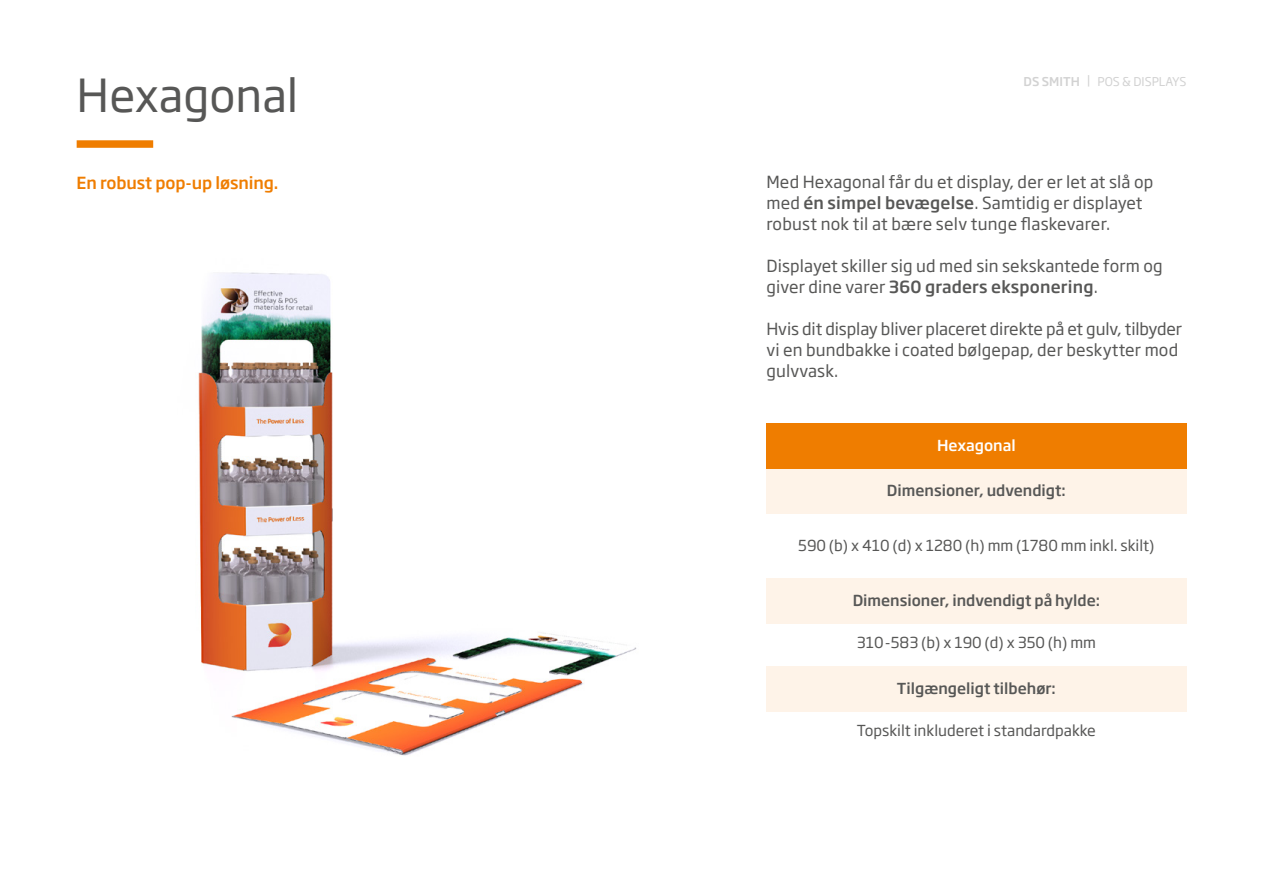
<style>
.page{position:relative;width:1263px;height:893px;background:#fff}
.page>*{position:absolute;margin:0;border:0;box-sizing:border-box;transform-origin:0 0}
.t1{font:45px "Soho Gothic Pro";color:#575756}
.t2{font:16.5px/21px "Soho Gothic Pro";letter-spacing:.01em;color:#575756}
.t3{font:500 16.5px "Soho Gothic Pro";letter-spacing:-.005em;color:#ef7d00}
.t4{font:15px "Soho Gothic Pro";color:#575756}
.t5{font:500 15px "Soho Gothic Pro";color:#575756}
.t6{font:500 15px "Soho Gothic Pro";color:#fff}
.t7{font:12px "Soho Gothic Pro";color:#d2d2d2}
.s1{font-weight:500}
</style>
<div class="page">
<img style="left:198px;top:272px;width:439px;height:484px">
<div style="left:77px;top:140px;width:76px;height:8px;background:#ef7d00"></div>
<div style="left:766px;top:469px;width:420px;height:45px;background:#fef3e8"></div>
<div style="left:766px;top:424px;width:420px;height:45px;background:#ef7d00"></div>
<div style="left:766px;top:578px;width:420px;height:45px;background:#fef3e8"></div>
<div style="left:766px;top:666px;width:420px;height:45px;background:#fef3e8"></div>
<h1 class="t1" style="left:77px;top:60px;width:223px">Hexagonal</h1>
<p class="t7" style="left:1024px;top:72px;width:164px"><span class="s1">DS SMITH</span> | POS &amp; DISPLAYS</p>
<p class="t3" style="left:77px;top:169px;width:203px">En robust pop-up løsning.</p>
<p class="t2" style="left:766px;top:171px;width:388px">Med Hexagonal får du et display, der er let at slå op med <span class="s1">én simpel bevægelse</span>. Samtidig er displayet robust nok til at bære selv tunge flaskevarer.</p>
<p class="t2" style="left:766px;top:255px;width:398px">Displayet skiller sig ud med sin sekskantede form og giver dine varer <span class="s1">360 graders eksponering</span>.</p>
<p class="t2" style="left:766px;top:318px;width:417px">Hvis dit display bliver placeret direkte på et gulv, tilbyder vi en bundbakke i coated bølgepap, der beskytter mod gulvvask.</p>
<p class="t6" style="left:937px;top:434px;width:80px">Hexagonal</p>
<p class="t5" style="left:887px;top:479px;width:180px">Dimensioner, udvendigt:</p>
<p class="t4" style="left:798px;top:534px;width:358px">590 (b) x 410 (d) x 1280 (h) mm (1780 mm inkl. skilt)</p>
<p class="t5" style="left:853px;top:589px;width:249px">Dimensioner, indvendigt på hylde:</p>
<p class="t4" style="left:857px;top:631px;width:241px">310-583 (b) x 190 (d) x 350 (h) mm</p>
<p class="t5" style="left:897px;top:677px;width:160px">Tilgængeligt tilbehør:</p>
<p class="t4" style="left:857px;top:719px;width:241px">Topskilt inkluderet i standardpakke</p>
</div>
